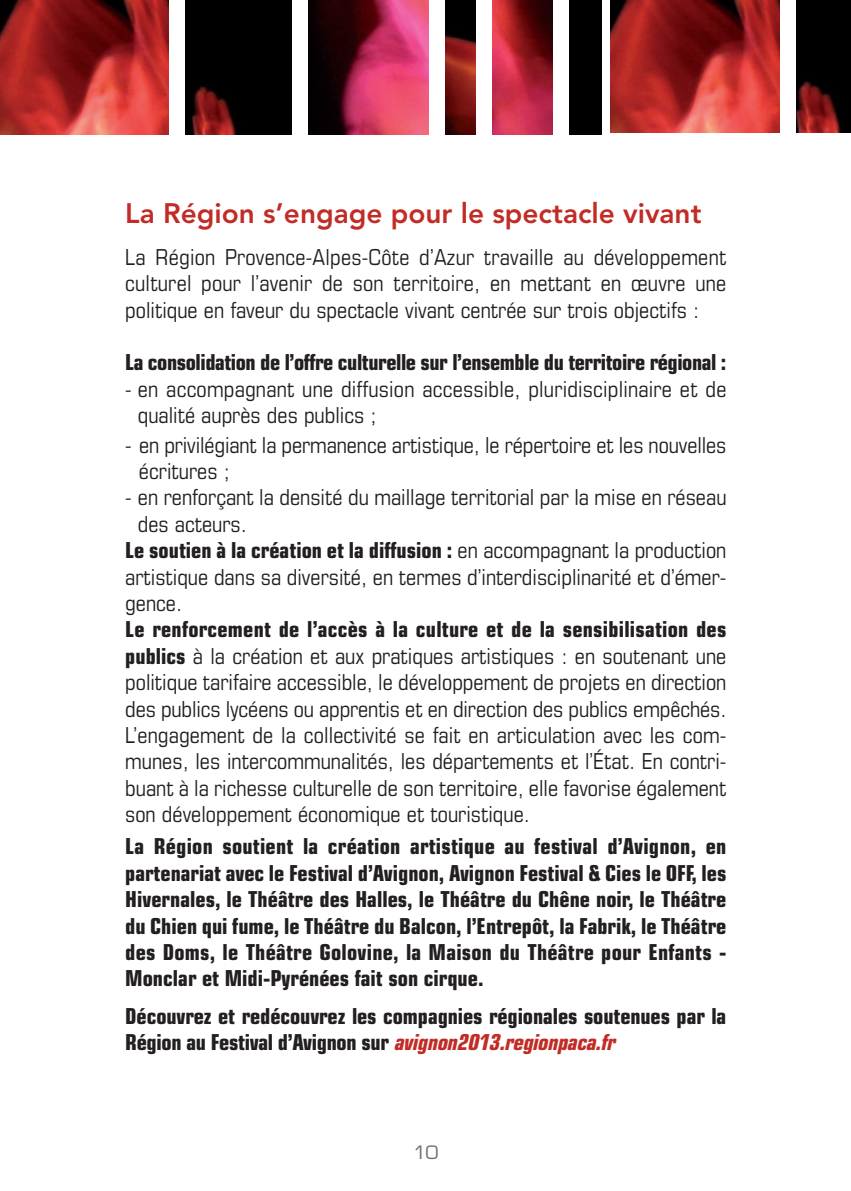
<style>
.page{position:relative;width:851px;height:1191px;background:#fff}
.page>*{position:absolute;margin:0;border:0;box-sizing:border-box;transform-origin:0 0}
.t1{font:800 28px "Avenir LT Std";color:#c22c26}
.t2{font:condensed 22px/26.4px "Eurostile LT Std";color:#231f20;text-align:justify}
.t3{font:700 condensed 22px/26.4px "Eurostile LT Std";letter-spacing:-.005em;color:#231f20;text-align:justify}
.t4{font:18px "Eurostile LT Std";color:#6c6d70}
.s1{font-weight:400}
.s2{font-weight:700}
.s3{font-style:italic;color:#c22c26}
</style>
<div class="page">
<img style="left:0;top:0;width:169px;height:134px">
<img style="left:186px;top:0;width:105px;height:134px">
<img style="left:308px;top:0;width:121px;height:134px">
<img style="left:446px;top:0;width:30px;height:134px">
<img style="left:493px;top:0;width:59px;height:134px">
<div style="left:569px;top:0;width:32px;height:134px;background:#000001"></div>
<img style="left:610px;top:0;width:169px;height:132px">
<img style="left:796px;top:0;width:55px;height:132px">
<p class="t1" style="left:125px;top:201px;width:578px">La Région s’engage pour le spectacle vivant</p>
<p class="t2" style="left:125px;top:246px;width:602px">La Région Provence-Alpes-Côte d’Azur travaille au développement culturel pour l’avenir de son territoire, en mettant en œuvre une politique en faveur du spectacle vivant centrée sur trois objectifs :</p>
<p class="t3" style="left:125px;top:351px;width:602px">La consolidation de l’offre culturelle sur l’ensemble du territoire régional :</p>
<p class="t2" style="left:138px;top:378px;width:590px;text-indent:-13px">- en accompagnant une diffusion accessible, pluridisciplinaire et de qualité auprès des publics ;</p>
<p class="t2" style="left:139px;top:433px;width:589px;text-indent:-14px">- en privilégiant la permanence artistique, le répertoire et les nouvelles écritures ;</p>
<p class="t2" style="left:125px;top:486px;width:603px">- en renforçant la densité du maillage territorial par la mise en réseau</p>
<p class="t2" style="left:138px;top:512px;width:111px">des acteurs.</p>
<p class="t3" style="left:125px;top:539px;width:602px">Le soutien à la création et la diffusion : <span class="s1">en accompagnant la production</span></p>
<p class="t2" style="left:125px;top:565px;width:602px">artistique dans sa diversité, en termes d’interdisciplinarité et d’émer-</p>
<p class="t2" style="left:125px;top:592px;width:59px">gence.</p>
<p class="t2" style="left:125px;top:618px;width:602px"><span class="s2">Le renforcement de l’accès à la culture et de la sensibilisation des publics</span> à la création et aux pratiques artistiques : en soutenant une politique tarifaire accessible, le développement de projets en direction des publics lycéens ou apprentis et en direction des publics empêchés.<br>L’engagement de la collectivité se fait en articulation avec les com&shy;munes, les intercommunalités, les départements et l’État. En contri&shy;buant à la richesse culturelle de son territoire, elle favorise également son développement économique et touristique.</p>
<p class="t3" style="left:125px;top:835px;width:603px">La Région soutient la création artistique au festival d’Avignon, en partenariat avec le Festival d’Avignon, Avignon Festival &amp; Cies le OFF, les Hivernales, le Théâtre des Halles, le Théâtre du Chêne noir, le Théâtre du Chien qui fume, le Théâtre du Balcon, l’Entrepôt, la Fabrik, le Théâtre des Doms, le Théâtre Golovine, la Maison du Théâtre pour Enfants - Monclar et Midi-Pyrénées fait son cirque.</p>
<p class="t3" style="left:125px;top:1005px;width:602px">Découvrez et redécouvrez les compagnies régionales soutenues par la<br>Région au Festival d’Avignon sur <span class="s3">avignon2013.regionpaca.fr</span></p>
<p class="t4" style="left:413px;top:1145px;width:26px">10</p>
</div>
